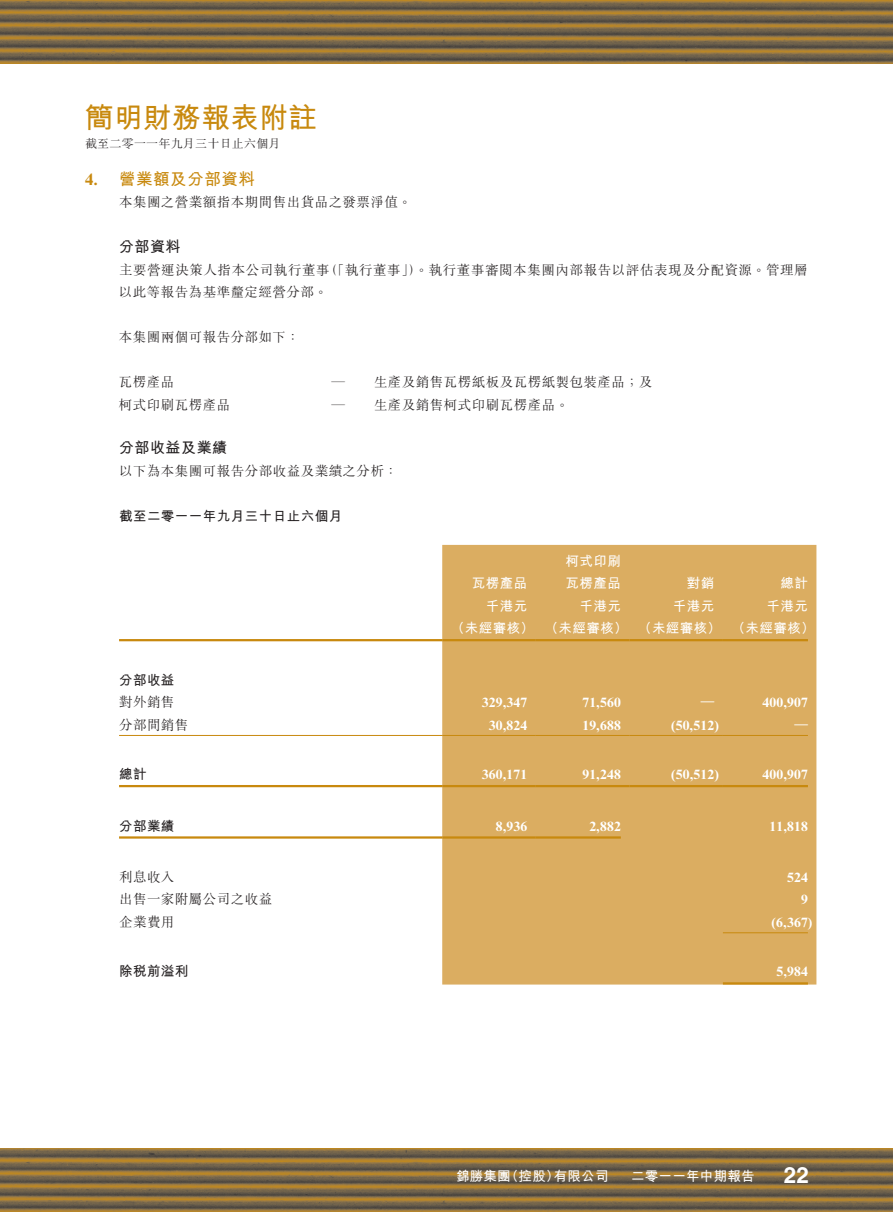
<style>
.page{position:relative;width:893px;height:1212px;background:#fff}
.page>*{position:absolute;margin:0;border:0;box-sizing:border-box;transform-origin:0 0}
.t1{font:700 28.5px "M Hei HK";letter-spacing:.02em;color:#c8890e}
.t2{font:700 22.5px "Helvetica LT Std";color:#fff}
.t3{font:700 16.5px "M Hei HK";letter-spacing:.035em;color:#c8890e}
.t4{font:700 16.5px "Times New Roman MT Std";color:#c8890e}
.t5{font:700 15px "M Hei HK";letter-spacing:.035em;color:#231f20}
.t6{font:300 13.5px/22.5px "M Sung HK";letter-spacing:.035em;color:#231f20}
.t7{font:700 13.5px "Times New Roman MT Std";letter-spacing:.015em;color:#fff}
.t8{font:700 13.5px/22.5px "M Hei HK";letter-spacing:.035em;color:#fff}
.t9{font:700 13.5px "M Hei HK";letter-spacing:.035em;color:#231f20}
.t10{font:13.5px "Times New Roman MT Std";color:#231f20}
.t11{font:300 12px "M Sung HK";letter-spacing:.02em;color:#231f20}
</style>
<div class="page">
<svg style="left:0;top:1148px;width:893px;height:64px;background:#806941"></svg>
<img style="left:0;top:0;width:893px;height:64px">
<div style="left:442px;top:545px;width:374px;height:439px;background:#dbad61"></div>
<hr style="left:119px;top:639px;width:323px;height:2px;background:#c8890e">
<hr style="left:442px;top:639px;width:94px;height:2px;background:#c8890e">
<hr style="left:536px;top:639px;width:93px;height:2px;background:#c8890e">
<hr style="left:629px;top:639px;width:94px;height:2px;background:#c8890e">
<hr style="left:723px;top:639px;width:85px;height:2px;background:#c8890e">
<hr style="left:119px;top:735px;width:323px;height:1px;background:#c8890e">
<hr style="left:442px;top:735px;width:94px;height:1px;background:#c8890e">
<hr style="left:536px;top:735px;width:93px;height:1px;background:#c8890e">
<hr style="left:629px;top:735px;width:94px;height:1px;background:#c8890e">
<hr style="left:723px;top:735px;width:85px;height:1px;background:#c8890e">
<hr style="left:119px;top:785px;width:323px;height:2px;background:#c8890e">
<hr style="left:442px;top:785px;width:94px;height:2px;background:#c8890e">
<hr style="left:536px;top:785px;width:93px;height:2px;background:#c8890e">
<hr style="left:629px;top:785px;width:94px;height:2px;background:#c8890e">
<hr style="left:723px;top:785px;width:85px;height:2px;background:#c8890e">
<hr style="left:119px;top:836px;width:323px;height:3px;background:#c8890e">
<hr style="left:442px;top:836px;width:94px;height:3px;background:#c8890e">
<hr style="left:536px;top:836px;width:85px;height:3px;background:#c8890e">
<hr style="left:723px;top:932px;width:85px;height:1px;background:#c8890e">
<hr style="left:723px;top:982px;width:85px;height:2px;background:#c8890e">
<h1 class="t1" style="left:85px;top:97px;width:233px">簡明財務報表附註</h1>
<p class="t11" style="left:85px;top:136px;width:197px">截至二零一一年九月三十日止六個月</p>
<p class="t4" style="left:85px;top:169px;width:14px">4.</p>
<p class="t3" style="left:119px;top:167px;width:138px">營業額及分部資料</p>
<p class="t6" style="left:119px;top:190px;width:294px">本集團之營業額指本期間售出貨品之發票淨值。</p>
<p class="t5" style="left:119px;top:236px;width:63px">分部資料</p>
<p class="t6" style="left:324px;top:258px;width:485px">（「執行董事」）。執行董事審閱本集團內部報告以評估表現及分配資源。管理層</p>
<p class="t6" style="left:119px;top:258px;width:212px">主要營運決策人指本公司執行董事以此等報告為基準釐定經營分部。</p>
<p class="t6" style="left:119px;top:325px;width:182px">本集團兩個可報告分部如下：</p>
<p class="t6" style="left:119px;top:370px;width:57px">瓦楞產品</p>
<p class="t10" style="left:331px;top:373px;width:15px">—</p>
<p class="t6" style="left:374px;top:370px;width:280px">生產及銷售瓦楞紙板及瓦楞紙製包裝產品；及</p>
<p class="t6" style="left:119px;top:393px;width:113px">柯式印刷瓦楞產品</p>
<p class="t5" style="left:119px;top:437px;width:110px">分部收益及業績</p>
<p class="t6" style="left:119px;top:459px;width:280px">以下為本集團可報告分部收益及業績之分析：</p>
<p class="t9" style="left:119px;top:506px;width:225px">截至二零一一年九月三十日止六個月</p>
<p class="t6" style="left:374px;top:393px;width:196px">生產及銷售柯式印刷瓦楞產品。</p>
<p class="t10" style="left:331px;top:395px;width:15px">—</p>
<p class="t8" style="left:472px;top:571px;width:57px">瓦楞產品</p>
<p class="t8" style="left:565px;top:548px;width:57px">柯式印刷</p>
<p class="t8" style="left:565px;top:571px;width:57px">瓦楞產品</p>
<p class="t8" style="left:687px;top:571px;width:29px">對銷</p>
<p class="t8" style="left:780px;top:571px;width:29px">總計</p>
<p class="t8" style="left:451px;top:593px;width:365px;text-indent:35px">千港元<br>（未經審核） （未經審核） （未經審核） （未經審核(</p>
<p class="t8" style="left:579px;top:593px;width:43px">千港元</p>
<p class="t8" style="left:673px;top:593px;width:43px">千港元</p>
<p class="t8" style="left:766px;top:593px;width:43px">千港元</p>
<p class="t9" style="left:119px;top:670px;width:57px">分部收益</p>
<p class="t6" style="left:119px;top:690px;width:57px">對外銷售</p>
<p class="t7" style="left:482px;top:694px;width:47px">329,347</p>
<p class="t7" style="left:582px;top:694px;width:40px">71,560</p>
<p class="t7" style="left:701px;top:692px;width:15px">—</p>
<p class="t7" style="left:762px;top:694px;width:47px">400,907</p>
<p class="t6" style="left:119px;top:712px;width:71px">分部間銷售</p>
<p class="t7" style="left:489px;top:717px;width:40px">30,824</p>
<p class="t7" style="left:582px;top:717px;width:40px">19,688</p>
<p class="t7" style="left:671px;top:717px;width:49px">)50,512(</p>
<p class="t7" style="left:794px;top:715px;width:15px">—</p>
<p class="t9" style="left:119px;top:764px;width:29px">總計</p>
<p class="t7" style="left:482px;top:766px;width:47px">360,171</p>
<p class="t7" style="left:582px;top:766px;width:40px">91,248</p>
<p class="t7" style="left:671px;top:766px;width:49px">)50,512(</p>
<p class="t7" style="left:762px;top:766px;width:47px">400,907</p>
<p class="t9" style="left:119px;top:816px;width:57px">分部業績</p>
<p class="t7" style="left:496px;top:817px;width:33px">8,936</p>
<p class="t7" style="left:589px;top:817px;width:33px">2,882</p>
<p class="t7" style="left:769px;top:817px;width:40px">11,818</p>
<p class="t6" style="left:119px;top:865px;width:57px">利息收入</p>
<p class="t7" style="left:787px;top:869px;width:22px">524</p>
<p class="t6" style="left:119px;top:887px;width:155px">出售一家附屬公司之收益</p>
<p class="t7" style="left:801px;top:891px;width:8px">9</p>
<p class="t6" style="left:119px;top:910px;width:57px">企業費用</p>
<p class="t7" style="left:772px;top:914px;width:42px">)6,367(</p>
<p class="t9" style="left:119px;top:962px;width:71px">除稅前溢利</p>
<p class="t7" style="left:776px;top:963px;width:33px">5,984</p>
<p class="t8" style="left:456px;top:1164px;width:56px">錦勝集團</p>
<p class="t8" style="left:505px;top:1164px;width:56px">（控股）</p>
<p class="t8" style="left:554px;top:1164px;width:56px">有限公司</p>
<p class="t8" style="left:631px;top:1164px;width:125px">二零一一年中期報告</p>
<h2 class="t2" style="left:784px;top:1161px;width:27px">22</h2>
</div>
